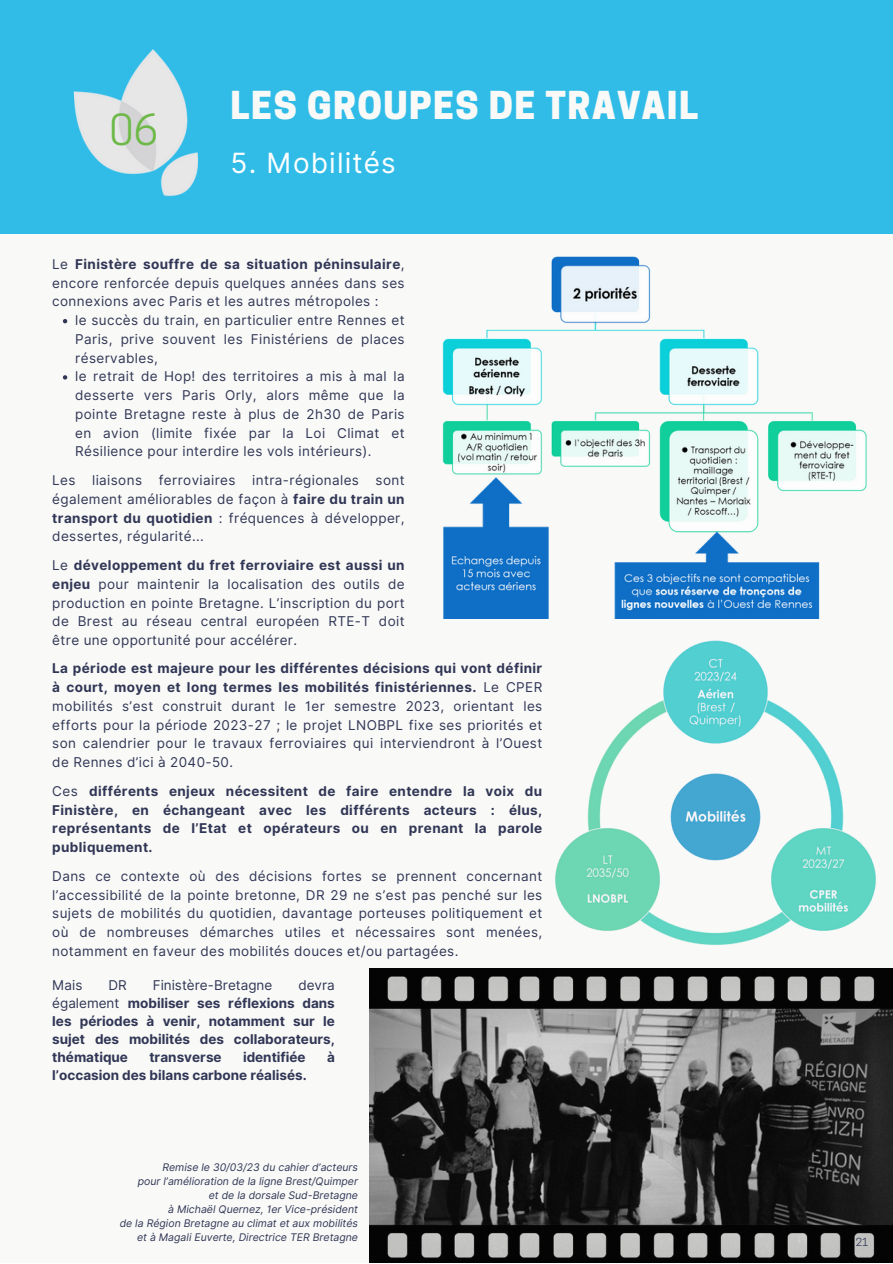
<style>
.page{position:relative;width:893px;height:1264px;background:#fff}
.page>*{position:absolute;margin:0;border:0;box-sizing:border-box;transform-origin:0 0}
.t1{font:40.2px "Cooper Hewitt";color:#6db948}
.t2{font:800 36.15px "Cooper Hewitt";letter-spacing:.04em;color:#f9faf7}
.t3{font:27.9px "Inter";letter-spacing:.04em;color:#fff}
.t4{font:13.5px/18.8px "Inter";letter-spacing:.03em;color:#313656;text-align:justify}
.t5{font:700 13.5px/18px "Inter";color:#313656;text-align:justify}
.t6{font:13.5px "Inter";color:#313656}
.t7{font:italic 10.5px/14px "Inter";color:#313656;text-align:right}
.t8{font:10.5px "Cooper Hewitt";color:#313656}
.s1{font-weight:700}
.s2{font-weight:400}
</style>
<div class="page">
<div style="left:0;top:0;width:892px;height:1262px;background:#f9faf7"></div>
<div style="left:0;top:0;width:892px;height:234px;background:#31bce8"></div>
<img style="left:73px;top:49px;width:125px;height:148px">
<img style="left:370px;top:968px;width:522px;height:294px">
<svg style="left:63px;top:319px;width:4px;height:4px"></svg>
<svg style="left:63px;top:375px;width:4px;height:4px"></svg>
<img style="left:442px;top:256px;width:425px;height:362px">
<img style="left:555px;top:641px;width:321px;height:304px">
<p class="t1" style="left:110px;top:115px;width:50px">06</p>
<p class="t2" style="left:231px;top:92px;width:469px">LES GROUPES DE TRAVAIL</p>
<p class="t3" style="left:231px;top:146px;width:166px">5. Mobilités</p>
<p class="t4" style="left:52px;top:255px;width:354px">Le <span class="s1">Finistère souffre de sa situation péninsulaire</span>, encore renforcée depuis quelques années dans ses connexions avec Paris et les autres métropoles :</p>
<p class="t4" style="left:75px;top:311px;width:331px">le succès du train, en particulier entre Rennes et Paris, prive souvent les Finistériens de places réservables,</p>
<p class="t4" style="left:75px;top:367px;width:331px">le retrait de Hop! des territoires a mis à mal la desserte vers Paris Orly, alors même que la pointe Bretagne reste à plus de 2h30 de Paris en avion (limite fixée par la Loi Climat et Résilience pour interdire les vols intérieurs).</p>
<p class="t4" style="left:52px;top:471px;width:354px">Les liaisons ferroviaires intra-régionales sont également améliorables de façon à <span class="s1">faire du train un transport du quotidien</span> : fréquences à développer, dessertes, régularité...</p>
<p class="t4" style="left:52px;top:556px;width:354px">Le <span class="s1">développement du fret ferroviaire est aussi un enjeu</span> pour maintenir la localisation des outils de production en pointe Bretagne. L’inscription du port de Brest au réseau central européen RTE-T doit être une opportunité pour accélérer.</p>
<p class="t4" style="left:52px;top:659px;width:491px"><span class="s1">La période est majeure pour les différentes décisions qui vont définir à court, moyen et long termes les mobilités finistériennes.</span> Le CPER mobilités s’est construit durant le 1er semestre 2023, orientant les efforts pour la période 2023-27 ; le projet LNOBPL fixe ses priorités et son calendrier pour le travaux ferroviaires qui interviendront à l’Ouest de Rennes d’ici à 2040-50.</p>
<p class="t5" style="left:52px;top:781px;width:491px;line-height:18.8px"><span class="s2">Ces</span> différents enjeux nécessitent de faire entendre la voix du Finistère, en échangeant avec les différents acteurs : élus, représentants de l’Etat et opérateurs ou en prenant la parole publiquement.</p>
<p class="t4" style="left:52px;top:866px;width:491px">Dans ce contexte où des décisions fortes se prennent concernant l’accessibilité de la pointe bretonne, DR 29 ne s’est pas penché sur les sujets de mobilités du quotidien, davantage porteuses politiquement et où de nombreuses démarches utiles et nécessaires sont menées, notamment en faveur des mobilités douces et/ou partagées.</p>
<p class="t4" style="left:52px;top:975px;width:32px">Mais</p>
<p class="t4" style="left:108px;top:975px;width:20px">DR</p>
<p class="t6" style="left:153px;top:977px;width:121px">Finistère-Bretagne</p>
<p class="t5" style="left:52px;top:976px;width:284px;text-indent:246px"><span class="s2">devra également</span> mobiliser ses réflexions dans les périodes à venir, notamment sur le sujet des mobilités des collaborateurs, thématique</p>
<p class="t5" style="left:149px;top:1048px;width:74px">transverse</p>
<p class="t5" style="left:243px;top:1048px;width:64px">identifiée</p>
<p class="t5" style="left:327px;top:1048px;width:9px">à</p>
<p class="t5" style="left:52px;top:1066px;width:256px">l’occasion des bilans carbone réalisés.</p>
<p class="t7" style="left:162px;top:1159px;width:197px">Remise le 30/03/23 du cahier d’acteurs</p>
<p class="t7" style="left:138px;top:1173px;width:222px">pour l’amélioration de la ligne Brest/Quimper</p>
<p class="t7" style="left:209px;top:1187px;width:151px">et de la dorsale Sud-Bretagne</p>
<p class="t7" style="left:168px;top:1201px;width:191px">à Michaël Quernez, 1er Vice-président</p>
<p class="t7" style="left:120px;top:1215px;width:240px">de la Région Bretagne au climat et aux mobilités et à Magali Euverte, Directrice TER Bretagne</p>
<p class="t8" style="left:855px;top:1237px;width:14px">21</p>
</div>
